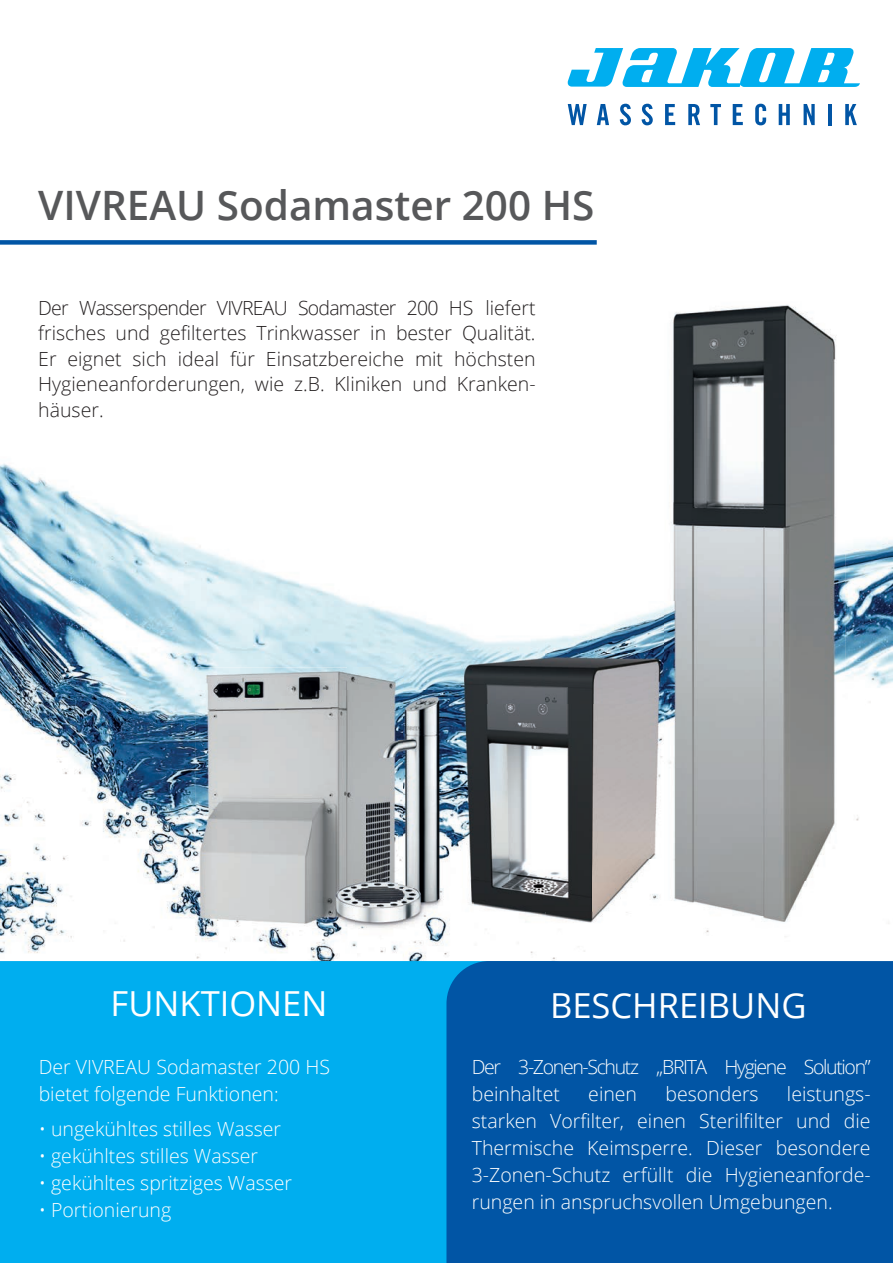
<style>
.page{position:relative;width:893px;height:1263px;background:#fff}
.page>*{position:absolute;margin:0;border:0;box-sizing:border-box;transform-origin:0 0}
.t1{font:600 40.5px "Open Sans";color:#57585a}
.t2{font:34.5px "Open Sans";color:#fff}
.t3{font:300 19.5px/27px "Open Sans";color:#fff}
.t4{font:300 19.5px/25.5px "Open Sans";color:#231f20;text-align:justify}
.t5{font:300 19.5px/27px "Open Sans";letter-spacing:-.07em;color:#fff}
</style>
<div class="page">
<img style="left:0;top:103px;width:893px;height:858px">
<img style="left:665px;top:302px;width:180px;height:579px">
<img style="left:687px;top:881px;width:158px;height:53px">
<img style="left:404px;top:912px;width:283px;height:49px">
<img style="left:404px;top:602px;width:261px;height:103px">
<img style="left:474px;top:705px;width:191px;height:207px">
<img style="left:665px;top:602px;width:22px;height:332px">
<svg style="left:568px;top:104px;width:19px;height:21px"></svg>
<svg style="left:597px;top:104px;width:12px;height:21px"></svg>
<svg style="left:620px;top:104px;width:11px;height:21px"></svg>
<svg style="left:642px;top:104px;width:11px;height:21px"></svg>
<svg style="left:665px;top:104px;width:10px;height:21px"></svg>
<svg style="left:688px;top:104px;width:12px;height:21px"></svg>
<svg style="left:710px;top:104px;width:11px;height:21px"></svg>
<svg style="left:733px;top:104px;width:10px;height:21px"></svg>
<svg style="left:755px;top:104px;width:11px;height:21px"></svg>
<svg style="left:779px;top:104px;width:11px;height:21px"></svg>
<svg style="left:804px;top:104px;width:11px;height:21px"></svg>
<hr style="left:828px;top:104px;width:4px;height:21px;background:#0155a5">
<svg style="left:845px;top:104px;width:12px;height:21px"></svg>
<svg style="left:568px;top:48px;width:292px;height:39px"></svg>
<div style="left:0;top:961px;width:446px;height:302px;background:#00aeef"></div>
<div style="left:446px;top:961px;width:447px;height:302px;background:#0155a5"></div>
<div style="left:0;top:240px;width:597px;height:5px;background:#0155a5"></div>
<img style="left:195px;top:667px;width:152px;height:260px">
<img style="left:347px;top:667px;width:51px;height:24px">
<img style="left:398px;top:691px;width:76px;height:198px">
<img style="left:313px;top:927px;width:45px;height:11px">
<img style="left:358px;top:889px;width:116px;height:49px">
<img style="left:313px;top:691px;width:85px;height:236px">
<h1 class="t1" style="left:38px;top:178px;width:558px">VIVREAU Sodamaster 200 HS</h1>
<p class="t4" style="left:38px;top:294px;width:499px">Der Wasserspender VIVREAU Sodamaster 200 HS liefert frisches und gefiltertes Trinkwasser in bester Qualität.<br>Er eignet sich ideal für Einsatzbereiche mit höchsten Hygienean forderungen, wie z.B. Kliniken und Kranken&shy;häuser.</p>
<h2 class="t2" style="left:111px;top:980px;width:218px">FUNKTIONEN</h2>
<h2 class="t2" style="left:550px;top:982px;width:258px">BESCHREIBUNG</h2>
<p class="t3" style="left:39px;top:1053px;width:293px">Der VIVREAU Sodamaster 200 HS bietet folgende Funktionen:</p>
<p class="t3" style="left:39px;top:1114px;width:244px">• ungekühltes stilles Wasser</p>
<p class="t3" style="left:39px;top:1141px;width:221px">• gekühltes stilles Wasser</p>
<p class="t3" style="left:39px;top:1168px;width:255px">• gekühltes spritziges Wasser</p>
<p class="t3" style="left:39px;top:1195px;width:134px">• Portionierung</p>
<p class="t5" style="left:472px;top:1053px;width:400px">Der 3-Zonen-Schutz „BRITA Hygiene Solution” beinhaltet</p>
<p class="t3" style="left:472px;top:1080px;width:400px;text-align:justify;text-indent:315px">leistungs&shy;starken Vorfilter, einen Sterilfilter und die Thermische Keimsperre. Dieser besondere 3-Zonen-Schutz erfüllt die Hygieneanforde&shy;rungen in anspruchsvollen Umgebungen.</p>
<p class="t3" style="left:588px;top:1080px;width:50px">einen</p>
<p class="t3" style="left:665px;top:1080px;width:95px">besonders</p>
</div>
